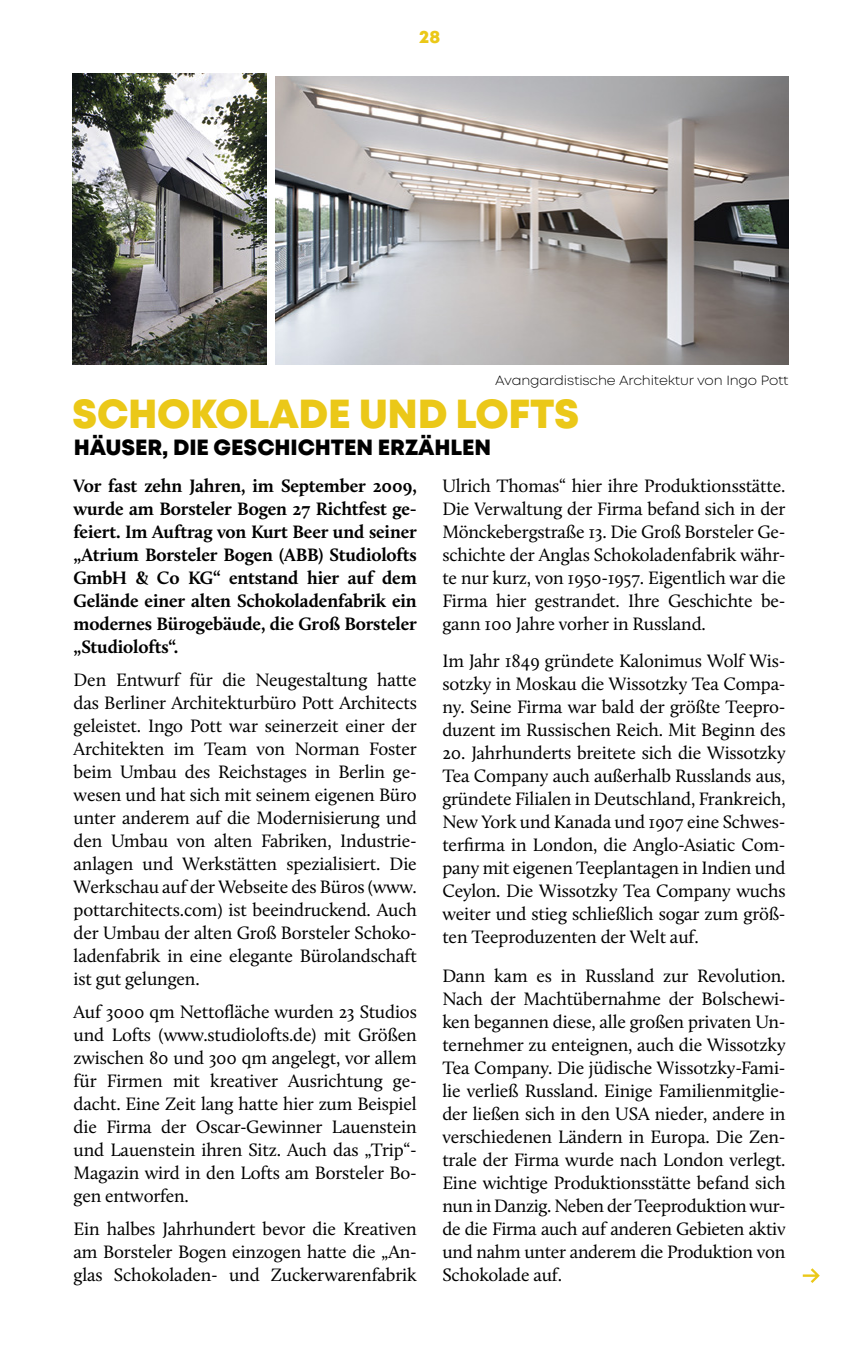
<style>
.page{position:relative;width:851px;height:1361px;background:#fff}
.page>*{position:absolute;margin:0;border:0;box-sizing:border-box;transform-origin:0 0}
.t1{font:800 40.4px "Mont";letter-spacing:-.01em;color:#ebc818}
.GBB_NORMALTEXT{font:800 22px "Mont";letter-spacing:-.005em;color:#000}
.GBB_19_NORMALTEXT{font:18.6px/23px "Calluna";letter-spacing:-.01em;color:#000;text-align:justify}
.GBB_19_NORMALTEXT-2{font:700 18.6px/23px "Calluna";letter-spacing:-.01em;color:#000;text-align:justify}
.t2{font:800 18px "Mont";color:#ebc818}
.GBB_19_BU{font:300 13.4px "Mont";letter-spacing:-.01em;color:#000;scale:1.05 1}
</style>
<div class="page">
<img style="left:72px;top:74px;width:194px;height:291px">
<img style="left:276px;top:76px;width:512px;height:289px">
<svg style="left:802px;top:1268px;width:17px;height:15px"></svg>
<p class="t2" style="left:419px;top:25px;width:23px">28</p>
<p class="GBB_19_BU" style="left:495px;top:372px;width:281px">Avangardistische Architektur von Ingo Pott</p>
<p class="t1" style="left:72px;top:387px;width:508px">SCHOKOLADE UND LOFTS</p>
<p class="GBB_NORMALTEXT" style="left:74px;top:433px;width:419px">HÄUSER, DIE GESCHICHTEN ERZÄHLEN</p>
<p class="GBB_19_NORMALTEXT-2" style="left:74px;top:474px;width:345px">Vor fast zehn Jahren, im September 2009, wurde am Borsteler Bogen 27 Richtfest ge&shy;feiert. Im Auftrag von Kurt Beer und seiner „Atrium Borsteler Bogen (ABB) Studiolofts GmbH &amp; Co KG“ entstand hier auf dem Gelände einer alten Schokoladenfabrik ein modernes Bürogebäude, die Groß Borsteler „Studiolofts“.</p>
<p class="GBB_19_NORMALTEXT" style="left:74px;top:668px;width:345px">Den Entwurf für die Neugestaltung hatte das Berliner Architekturbüro Pott Architects geleistet. Ingo Pott war seinerzeit einer der Architekten im Team von Norman Foster beim Umbau des Reichstages in Berlin ge&shy;wesen und hat sich mit seinem eigenen Büro unter anderem auf die Modernisierung und den Umbau von alten Fabriken, Industrie&shy;anlagen und Werkstätten spezialisiert. Die Werkschau auf der Webseite des Büros (www. pottarchitects.com) ist beeindruckend. Auch der Umbau der alten Groß Borsteler Schoko&shy;ladenfabrik in eine elegante Bürolandschaft ist gut gelungen.</p>
<p class="GBB_19_NORMALTEXT" style="left:74px;top:1000px;width:345px">Auf 3000 qm Nettofläche wurden 23 Studios und Lofts (www.studiolofts.de) mit Größen zwischen 80 und 300 qm angelegt, vor allem für Firmen mit kreativer Ausrichtung ge&shy;dacht. Eine Zeit lang hatte hier zum Beispiel die Firma der Oscar-Gewinner Lauenstein und Lauenstein ihren Sitz. Auch das „Trip“- Magazin wird in den Lofts am Borsteler Bo&shy;gen entworfen.</p>
<p class="GBB_19_NORMALTEXT" style="left:74px;top:1217px;width:345px">Ein halbes Jahrhundert bevor die Kreativen am Borsteler Bogen einzogen hatte die „An&shy;glas Schokoladen- und Zuckerwarenfabrik</p>
<p class="GBB_19_NORMALTEXT" style="left:442px;top:474px;width:344px">Ulrich Thomas“ hier ihre Produktionsstätte.<br>Die Verwaltung der Firma befand sich in der Mönckebergstraße 13. Die Groß Borsteler Ge&shy;schichte der Anglas Schokoladenfabrik währ&shy;te nur kurz, von 1950-1957. Eigentlich war die Firma hier gestrandet. Ihre Geschichte be&shy;gann 100 Jahre vorher in Russland.</p>
<p class="GBB_19_NORMALTEXT" style="left:442px;top:649px;width:345px">Im Jahr 1849 gründete Kalonimus Wolf Wis&shy;sotzky in Moskau die Wissotzky Tea Compa&shy;ny. Seine Firma war bald der größte Teepro&shy;duzent im Russischen Reich. Mit Beginn des</p>
<p class="GBB_19_NORMALTEXT" style="left:442px;top:741px;width:345px">20. Jahrhunderts breitete sich die Wissotzky Tea Company auch außerhalb Russlands aus, gründete Filialen in Deutschland, Frankreich, New York und Kanada und 1907 eine Schwes&shy;terfirma in London, die Anglo-Asiatic Com&shy;pany mit eigenen Teeplantagen in Indien und Ceylon. Die Wissotzky Tea Company wuchs weiter und stieg schließlich sogar zum größ&shy;ten Teeproduzenten der Welt auf.</p>
<p class="GBB_19_NORMALTEXT" style="left:442px;top:964px;width:345px">Dann kam es in Russland zur Revolution.<br>Nach der Machtübernahme der Bolschewi&shy;ken begannen diese, alle großen privaten Un&shy;ternehmer zu enteignen, auch die Wissotzky Tea Company. Die jüdische Wissotzky-Fami&shy;lie verließ Russland. Einige Familienmitglie&shy;der ließen sich in den USA nieder, andere in verschiedenen Ländern in Europa. Die Zen&shy;trale der Firma wurde nach London verlegt.<br>Eine wichtige Produktionsstätte befand sich nun in Danzig. Neben der Teeproduktion wur&shy;de die Firma auch auf anderen Gebieten aktiv und nahm unter anderem die Produktion von Schokolade auf.</p>
</div>
